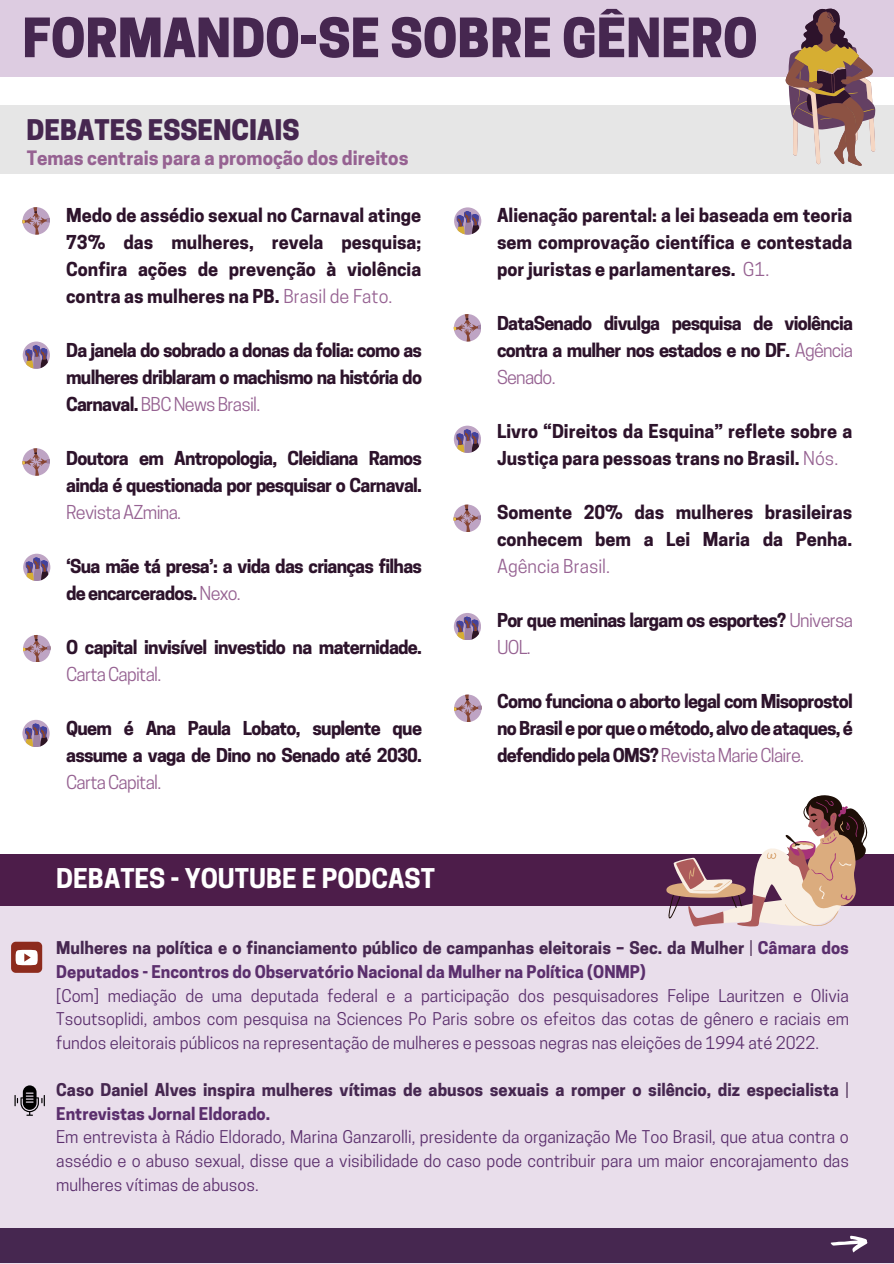
<style>
.page{position:relative;width:894px;height:1264px;background:#fff}
.page>*{position:absolute;margin:0;border:0;box-sizing:border-box;transform-origin:0 0}
.t1{font:800 50.85px "Cooper Hewitt";color:#462750}
.t2{font:800 26.7px "Cooper Hewitt";color:#462750}
.t3{font:700 25.5px "Cooper Hewitt";color:#fff}
.t4{font:700 18.6px "Cooper Hewitt";color:#966292}
.t5{font:700 18px/27px "Cooper Hewitt";letter-spacing:-.04em;color:#2d132b;text-align:justify}
.t6{font:700 18px/27px "Cooper Hewitt";color:#2d132b}
.t7{font:18px "Cooper Hewitt";letter-spacing:-.04em;color:#966292}
.t8{font:18px "Cooper Hewitt";color:#966292}
.t9{font:16.5px/23.7px "Cooper Hewitt";color:#5b2f6d;text-align:justify}
.t10{font:700 16.5px/23.7px "Cooper Hewitt";color:#462750}
.s1{font-weight:400;color:#966292}
.s2{font-weight:400}
.s3{color:#5b2f6d}
</style>
<div class="page">
<div style="left:0;top:864px;width:893px;height:399px;background:#e9deeb"></div>
<div style="left:0;top:1228px;width:893px;height:35px;background:#462750"></div>
<div style="left:0;top:0;width:893px;height:77px;background:#ddcce1"></div>
<svg style="left:830px;top:1235px;width:37px;height:17px"></svg>
<div style="left:0;top:105px;width:893px;height:69px;background:#e6e6e6"></div>
<svg style="left:453px;top:425px;width:27px;height:27px"></svg>
<svg style="left:456px;top:429px;width:23px;height:23px"></svg>
<svg style="left:22px;top:207px;width:27px;height:27px"></svg>
<svg style="left:453px;top:504px;width:27px;height:27px"></svg>
<svg style="left:785px;top:8px;width:90px;height:158px"></svg>
<svg style="left:22px;top:448px;width:27px;height:27px"></svg>
<svg style="left:23px;top:341px;width:27px;height:27px"></svg>
<svg style="left:26px;top:345px;width:22px;height:23px"></svg>
<div style="left:0;top:854px;width:893px;height:51px;background:#4d1d4a"></div>
<svg style="left:666px;top:795px;width:201px;height:132px"></svg>
<svg style="left:453px;top:613px;width:27px;height:27px"></svg>
<svg style="left:456px;top:617px;width:23px;height:23px"></svg>
<svg style="left:23px;top:553px;width:27px;height:27px"></svg>
<svg style="left:26px;top:557px;width:22px;height:23px"></svg>
<svg style="left:453px;top:314px;width:27px;height:27px"></svg>
<svg style="left:23px;top:635px;width:27px;height:27px"></svg>
<svg style="left:454px;top:207px;width:27px;height:27px"></svg>
<svg style="left:457px;top:211px;width:22px;height:23px"></svg>
<svg style="left:22px;top:719px;width:27px;height:27px"></svg>
<svg style="left:25px;top:723px;width:23px;height:23px"></svg>
<svg style="left:14px;top:1085px;width:31px;height:30px"></svg>
<div style="left:11px;top:941px;width:31px;height:31px;background:#8d2b1d;border-radius:5px"></div>
<svg style="left:16px;top:949px;width:22px;height:16px"></svg>
<svg style="left:454px;top:694px;width:27px;height:27px"></svg>
<h1 class="t1" style="left:22px;top:19px;width:736px">FORMANDO-SE SOBRE GÊNERO</h1>
<h2 class="t2" style="left:27px;top:120px;width:274px">DEBATES ESSENCIAIS</h2>
<p class="t4" style="left:27px;top:151px;width:383px">Temas centrais para a promoção dos direitos</p>
<p class="t5" style="left:66px;top:204px;width:356px">Medo de assédio sexual no Carnaval atinge 73% das mulheres, revela pesquisa; Confira ações de prevenção à violência contra as mulheres na PB. <span class="s1">Brasil de Fato.</span></p>
<p class="t5" style="left:66px;top:339px;width:357px">Da janela do sobrado a donas da folia: como as mulheres driblaram o machismo na história do Carnaval. <span class="s1">BBC News Brasil.</span></p>
<p class="t5" style="left:66px;top:447px;width:357px">Doutora em Antropologia, Cleidiana Ramos ainda é questionada por pesquisar o Carnaval.</p>
<p class="t7" style="left:66px;top:506px;width:116px">Revista AZmina.</p>
<p class="t5" style="left:66px;top:555px;width:357px">‘Sua mãe tá presa’: a vida das crianças filhas de encarcerados. <span class="s1">Nexo.</span></p>
<p class="t5" style="left:66px;top:636px;width:357px">O capital invisível investido na maternidade.</p>
<p class="t7" style="left:66px;top:668px;width:97px">Carta Capital.</p>
<p class="t5" style="left:66px;top:717px;width:357px">Quem é Ana Paula Lobato, suplente que assume a vaga de Dino no Senado até 2030.</p>
<p class="t7" style="left:66px;top:776px;width:97px">Carta Capital.</p>
<h3 class="t3" style="left:56px;top:869px;width:380px">DEBATES - YOUTUBE E PODCAST</h3>
<p class="t5" style="left:497px;top:204px;width:356px">Alienação parental: a lei baseada em teoria sem comprovação científica e contestada por juristas e parlamentares. <span class="s1">G1.</span></p>
<p class="t5" style="left:497px;top:312px;width:357px">DataSenado divulga pesquisa de violência contra a mulher nos estados e no DF. <span class="s1">Agência Senado.</span></p>
<p class="t6" style="left:497px;top:420px;width:356px">Livro “Direitos da Esquina” reflete sobre a<br>Justiça para pessoas trans no Brasil. <span class="s1">Nós.</span></p>
<p class="t6" style="left:497px;top:501px;width:356px">Somente 20% das mulheres brasileiras conhecem bem a Lei Maria da Penha.</p>
<p class="t8" style="left:497px;top:560px;width:114px">Agência Brasil.</p>
<p class="t5" style="left:497px;top:609px;width:357px">Por que meninas largam os esportes? <span class="s1">Universa<br>UOL.</span></p>
<p class="t5" style="left:497px;top:690px;width:357px">Como funciona o aborto legal com Misoprostol no Brasil e por que o método, alvo de ataques, é defendido pela OMS? <span class="s1">Revista Marie Claire.</span></p>
<p class="t10" style="left:56px;top:938px;width:794px">Mulheres na política e o financiamento público de campanhas eleitorais – Sec. da Mulher <span class="s2">|</span> <span class="s3">Câmara dos<br>Deputados - Encontros do Observatório Nacional da Mulher na Política (ONMP)</span></p>
<p class="t9" style="left:56px;top:985px;width:794px">[Com] mediação de uma deputada federal e a participação dos pesquisadores Felipe Lauritzen e Olivia Tsoutsoplidi, ambos com pesquisa na Sciences Po Paris sobre os efeitos das cotas de gênero e raciais em fundos eleitorais públicos na representação de mulheres e pessoas negras nas eleições de 1994 até 2022.</p>
<p class="t10" style="left:56px;top:1080px;width:794px">Caso Daniel Alves inspira mulheres vítimas de abusos sexuais a romper o silêncio, diz especialista <span class="s2">|<br></span><span class="s3">Entrevistas Jornal Eldorado.</span></p>
<p class="t9" style="left:56px;top:1127px;width:794px">Em entrevista à Rádio Eldorado, Marina Ganzarolli, presidente da organização Me Too Brasil, que atua contra o assédio e o abuso sexual, disse que a visibilidade do caso pode contribuir para um maior encorajamento das mulheres vítimas de abusos.</p>
</div>
